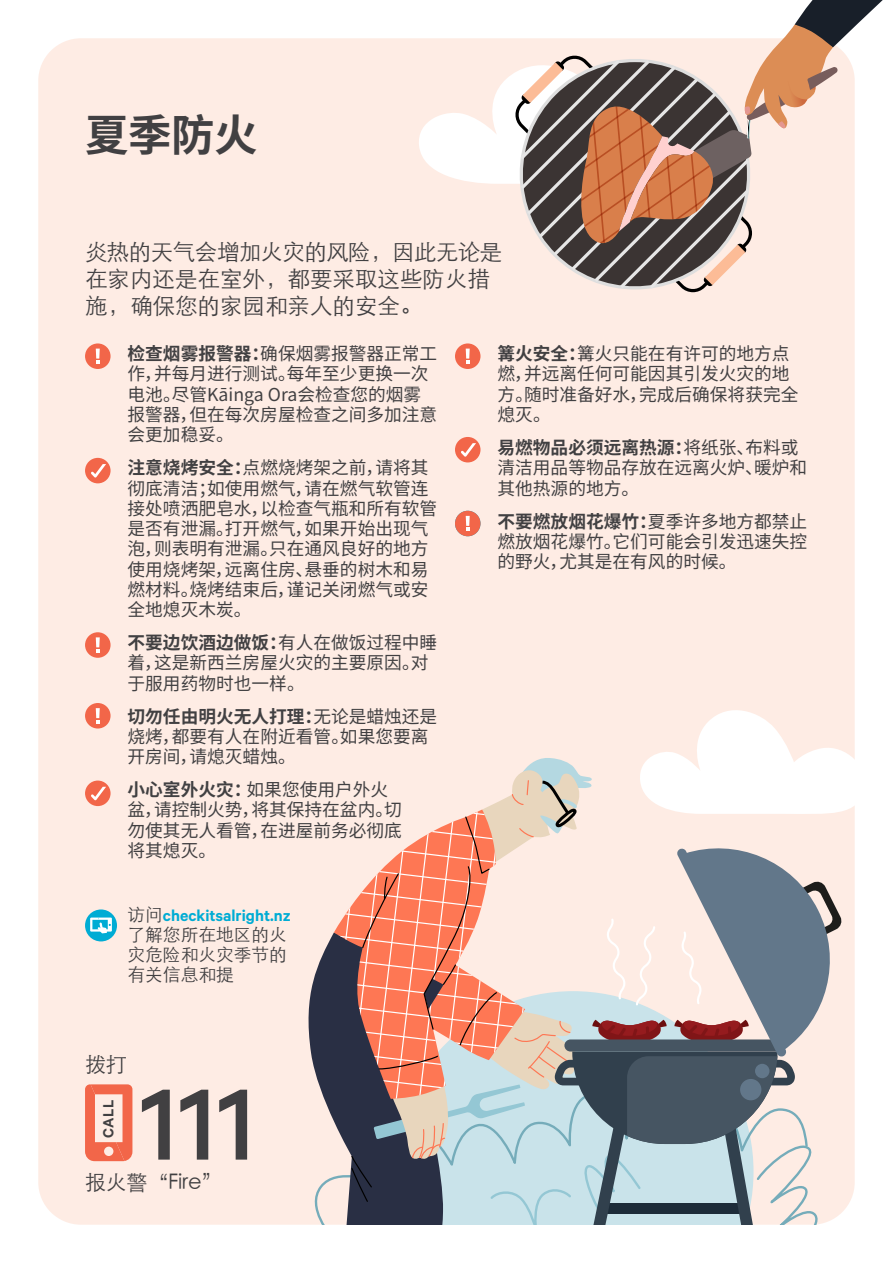
<style>
.page{position:relative;width:893px;height:1263px;background:#fff}
.page>*{position:absolute;margin:0;border:0;box-sizing:border-box;transform-origin:0 0}
.t1{font:500 113.85px "Calibre";color:#414042}
.t2{font:700 43.5px "Source Han Sans CN";color:#414042}
.t3{font:300 22.5px/27px "ST Heiti SC";color:#414042}
.t4{font:300 21px "ST Heiti SC";letter-spacing:-.01em;color:#414042}
.t5{font:17.7px/20.2px "Source Han Sans CN";color:#414042}
.t6{font:300 17.7px/20.2px "ST Heiti SC";color:#414042;text-align:justify}
.t7{font:600 17.7px "Calibre";color:#00acd4}
.t8{font:600 16.5px "Calibre";color:#414042}
.s1{font-weight:700}
.s2{font-family:"ST Heiti SC";font-weight:300;color:#414042}
.s3{font-family:"Calibre";font-weight:400}
</style>
<div class="page">
<div style="left:38px;top:38px;width:817px;height:1187px;background:#feece4;border-radius:43px"></div>
<svg style="left:419px;top:0;width:464px;height:292px"></svg>
<svg style="left:308px;top:710px;width:547px;height:515px"></svg>
<div style="left:85px;top:458px;width:26px;height:25px;background:#f26649;border-radius:50%"></div>
<svg style="left:91px;top:464px;width:15px;height:13px"></svg>
<div style="left:85px;top:780px;width:26px;height:26px;background:#f26649;border-radius:50%"></div>
<svg style="left:91px;top:787px;width:15px;height:13px"></svg>
<div style="left:85px;top:343px;width:26px;height:26px;background:#f26649;border-radius:50%"></div>
<svg style="left:96px;top:349px;width:4px;height:15px"></svg>
<div style="left:85px;top:632px;width:26px;height:26px;background:#f26649;border-radius:50%"></div>
<svg style="left:96px;top:637px;width:4px;height:15px"></svg>
<div style="left:85px;top:703px;width:26px;height:25px;background:#f26649;border-radius:50%"></div>
<svg style="left:96px;top:708px;width:4px;height:15px"></svg>
<div style="left:455px;top:437px;width:25px;height:25px;background:#f26649;border-radius:50%"></div>
<svg style="left:461px;top:443px;width:15px;height:14px"></svg>
<div style="left:455px;top:343px;width:25px;height:26px;background:#f26649;border-radius:50%"></div>
<svg style="left:466px;top:349px;width:4px;height:15px"></svg>
<div style="left:455px;top:511px;width:25px;height:25px;background:#f26649;border-radius:50%"></div>
<svg style="left:466px;top:516px;width:4px;height:15px"></svg>
<div style="left:85px;top:909px;width:32px;height:32px;background:#00acd4;border-radius:50%"></div>
<svg style="left:90px;top:917px;width:22px;height:16px"></svg>
<svg style="left:85px;top:1084px;width:47px;height:77px"></svg>
<h2 class="t2" style="left:85px;top:110px;width:174px">夏季防火</h2>
<p class="t3" style="left:85px;top:236px;width:419px">炎热的天气会增加火灾的风险，因此无论是在家内还是在室外，都要采取这些防火措施，确保您的家园和亲人的安全。</p>
<p class="t5" style="left:128px;top:344px;width:311px"><span class="s1">检查烟雾报警器：</span>确保烟雾报警器正常工作，并每月进行测试。每年至少更换一次电池。尽管Kāinga Ora会检查您的烟雾报警器，但在每次房屋检查之间多加注意会更加稳妥。</p>
<p class="t5" style="left:128px;top:458px;width:311px"><span class="s1">注意烧烤安全：</span>点燃烧烤架之前，请将其彻底清洁；如使用燃气，请在燃气软管连接处喷洒肥皂水，以检查气瓶和所有软管是否有泄漏。打开燃气，如果开始出现气泡，则表明有泄漏。只在通风良好的地方使用烧烤架，远离住房、悬垂的树木和易燃材料。烧烤结束后，谨记关闭燃气或安全地熄灭木炭。</p>
<p class="t5" style="left:128px;top:633px;width:311px"><span class="s1">不要边饮酒边做饭：</span>有人在做饭过程中睡着，这是新西兰房屋火灾的主要原因。对于服用药物时也一样。</p>
<p class="t5" style="left:128px;top:706px;width:311px"><span class="s1">切勿任由明火无人打理：</span>无论是蜡烛还是烧烤，都要有人在附近看管。如果您要离开房间，请熄灭蜡烛。</p>
<p class="t5" style="left:128px;top:780px;width:276px"><span class="s1">小心室外火灾：</span>如果您使用户外火盆，请控制火势，将其保持在盆内。切勿使其无人看管，在进屋前务必彻底将其熄灭。</p>
<p class="t7" style="left:128px;top:905px;width:165px"><span class="s2">访问</span>checkitsalright.nz</p>
<p class="t6" style="left:128px;top:922px;width:161px">了解您所在地区的火灾危险和火灾季节的有关信息和提<span class="s3">示。</span></p>
<p class="t4" style="left:85px;top:1046px;width:43px">拨打</p>
<h1 class="t1" style="left:140px;top:1058px;width:116px">111</h1>
<p class="t4" style="left:85px;top:1164px;width:139px">报火警“Fire”</p>
<p class="t8" style="left:98px;top:1138px;width:39px;rotate:-90deg">CALL</p>
<p class="t5" style="left:497px;top:344px;width:302px"><span class="s1">篝火安全：</span>篝火只能在有许可的地方点燃，并远离任何可能因其引发火灾的地方。随时准备好水，完成后确保将获完全熄灭。</p>
<p class="t5" style="left:497px;top:438px;width:311px"><span class="s1">易燃物品必须远离热源：</span>将纸张、布料或清洁用品等物品存放在远离火炉、暖炉和其他热源的地方。</p>
<p class="t5" style="left:497px;top:511px;width:311px;text-align:justify"><span class="s1">不要燃放烟花爆竹：</span>夏季许多地方都禁止燃放烟花爆竹。它们可能会引发迅速失控的野火，尤其是在有风的时候。</p>
</div>
